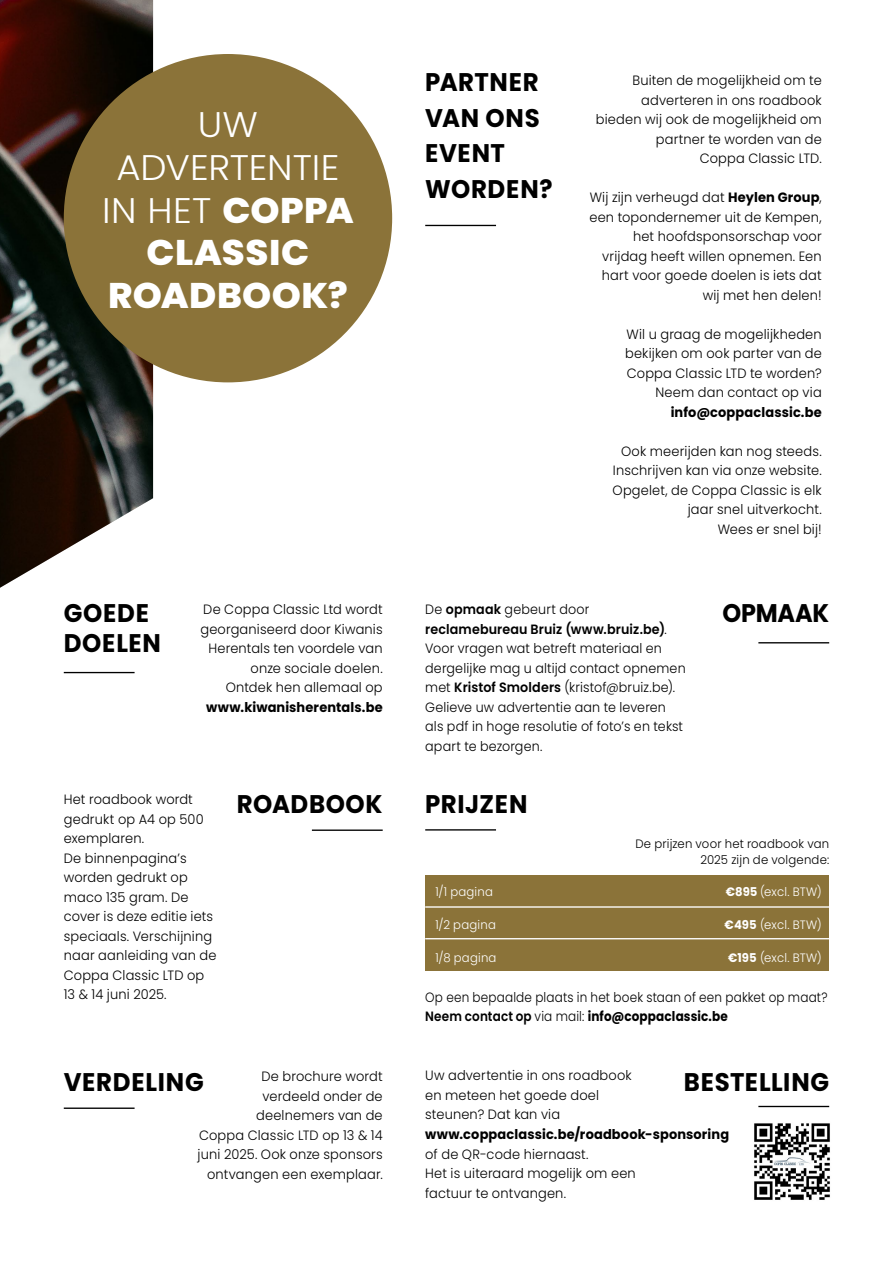
<style>
.page{position:relative;width:893px;height:1263px;background:#fff}
.page>*{position:absolute;margin:0;border:0;box-sizing:border-box;transform-origin:0 0}
.t1{font:800 35.55px/42.8px "Poppins";letter-spacing:.01em;color:#fff;text-align:center;scale:1.04 1}
.t2{font:700 25.5px/36px "Poppins";letter-spacing:.025em;color:#000;scale:.96 1}
.t3{font:700 25.5px "Poppins";letter-spacing:.025em;color:#000;scale:.94 1}
.t4{font:300 13.5px/19.5px "Poppins";letter-spacing:.015em;color:#000;text-align:right;scale:.96 1}
.t5{font:300 13.5px/19.5px "Poppins";letter-spacing:.015em;color:#000;scale:.94 1}
.t6{font:300 13.5px/19.5px "Poppins";letter-spacing:.015em;color:#000;scale:.89 1}
.t7{font:700 13.5px "Poppins";letter-spacing:.01em;color:#000;scale:.96 1}
.t8{font:300 12.15px "Poppins";letter-spacing:.015em;color:#fff;scale:.96 1}
.t9{font:300 12.15px/16.2px "Poppins";letter-spacing:.015em;color:#000;text-align:right;scale:.96 1}
.s1{font-weight:300}
.s2{font-weight:700}
.s3{font-weight:600}
</style>
<div class="page">
<img style="left:0;top:0;width:153px;height:588px">
<div style="left:64px;top:54px;width:328px;height:328px;background:#8b7339;border-radius:50%"></div>
<hr style="left:64px;top:672px;width:71px;height:1px;background:#000">
<hr style="left:758px;top:642px;width:71px;height:1px;background:#000">
<hr style="left:64px;top:1107px;width:71px;height:2px;background:#000">
<hr style="left:312px;top:829px;width:71px;height:2px;background:#000">
<hr style="left:758px;top:1106px;width:71px;height:1px;background:#000">
<div style="left:425px;top:875px;width:404px;height:95px;background:#8b7339"></div>
<hr style="left:425px;top:829px;width:71px;height:1px;background:#000">
<hr style="left:425px;top:938px;width:404px;height:1px;background:#fff">
<hr style="left:425px;top:906px;width:404px;height:2px;background:#fff">
<hr style="left:425px;top:225px;width:71px;height:1px;background:#000">
<img style="left:754px;top:1123px;width:76px;height:77px">
<h1 class="t1" style="left:102px;top:103px;width:244px"><span class="s1">UW<br>ADVERTENTIE<br>IN HET</span> COPPA<br>CLASSIC<br>ROADBOOK?</h1>
<h2 class="t2" style="left:64px;top:598px;width:103px;line-height:30px">GOEDE<br>DOELEN</h2>
<p class="t4" style="left:200px;top:600px;width:191px">De Coppa Classic Ltd wordt georganiseerd door Kiwanis<br>Herentals ten voordele van onze sociale doelen.<br>Ontdek hen allemaal op</p>
<p class="t7" style="left:206px;top:699px;width:185px">www.kiwanisherentals.be</p>
<p class="t4" style="left:64px;top:790px;width:136px">Het roadbook wordt</p>
<h2 class="t2" style="left:237px;top:786px;width:153px">ROADBOOK</h2>
<p class="t4" style="left:64px;top:809px;width:160px;text-align:left">gedrukt op A4 op 500 exemplaren.<br>De binnenpagina’s worden gedrukt op maco 135 gram. De cover is deze editie iets speciaals. Verschijning naar aanleiding van de<br>Coppa Classic LTD op<br>13 &amp; 14 juni 2025.</p>
<p class="t4" style="left:198px;top:1067px;width:194px">De brochure wordt<br>verdeeld onder de deelnemers van de<br>Coppa Classic LTD op 13 &amp; 14 juni 2025. Ook onze sponsors ontvangen een exemplaar.</p>
<h2 class="t2" style="left:64px;top:1064px;width:147px">VERDELING</h2>
<h2 class="t2" style="left:425px;top:64px;width:134px">PARTNER<br>VAN ONS<br>EVENT<br>WORDEN?</h2>
<p class="t4" style="left:596px;top:71px;width:237px">Buiten de mogelijkheid om te adverteren in ons roadbook bieden wij ook de mogelijkheid om partner te worden van de<br>Coppa Classic LTD.</p>
<p class="t4" style="left:589px;top:188px;width:244px">Wij zijn verheugd dat <span class="s2">Heylen Group</span>, een topondernemer uit de Kempen, het hoofdsponsorschap voor vrijdag heeft willen opnemen. Een hart voor goede doelen is iets dat wij met hen delen!</p>
<p class="t4" style="left:625px;top:324px;width:206px">Wil u graag de mogelijkheden bekijken om ook parter van de<br>Coppa Classic LTD te worden?<br>Neem dan contact op via</p>
<p class="t7" style="left:671px;top:404px;width:159px">info@coppaclassic.be</p>
<p class="t4" style="left:613px;top:441px;width:219px">Ook meerijden kan nog steeds.<br>Inschrijven kan via onze website.<br>Opgelet, de Coppa Classic is elk jaar snel uitverkocht.<br>Wees er snel bij!</p>
<p class="t5" style="left:425px;top:600px;width:176px">De <span class="s3">opmaak</span> gebeurt door</p>
<h2 class="t3" style="left:722px;top:598px;width:115px">OPMAAK</h2>
<p class="t5" style="left:425px;top:619px;width:279px"><span class="s3">reclamebureau Bruiz (www.bruiz.be)</span>.<br>Voor vragen wat betreft materiaal en dergelijke mag u altijd contact opnemen met <span class="s3">Kristof Smolders</span> (kristof@bruiz.be).<br>Gelieve uw advertentie aan te leveren als pdf in hoge resolutie of foto’s en tekst apart te bezorgen.</p>
<h2 class="t2" style="left:425px;top:787px;width:108px">PRIJZEN</h2>
<p class="t9" style="left:635px;top:835px;width:203px">De prijzen voor het roadbook van<br>2025 zijn de volgende:</p>
<p class="t8" style="left:435px;top:884px;width:61px">1/1 pagina</p>
<p class="t8" style="left:726px;top:884px;width:102px"><span class="s2">€895</span> (excl. BTW)</p>
<p class="t8" style="left:435px;top:917px;width:64px">1/2 pagina</p>
<p class="t8" style="left:725px;top:917px;width:103px"><span class="s2">€495</span> (excl. BTW)</p>
<p class="t8" style="left:435px;top:950px;width:65px">1/8 pagina</p>
<p class="t8" style="left:728px;top:950px;width:99px"><span class="s2">€195</span> (excl. BTW)</p>
<p class="t6" style="left:425px;top:987px;width:454px">Op een bepaalde plaats in het boek staan of een pakket op maat?<br><span class="s3">Neem contact op</span> via mail: <span class="s2">info@coppaclassic.be</span></p>
<p class="t4" style="left:425px;top:1066px;width:217px;text-align:left">Uw advertentie in ons roadbook en meteen het goede doel steunen? Dat kan via</p>
<p class="t7" style="left:425px;top:1126px;width:318px">www.coppaclassic.be/roadbook-sponsoring</p>
<p class="t4" style="left:425px;top:1144px;width:221px;text-align:left">of de QR-code hiernaast.<br>Het is uiteraard mogelijk om een factuur te ontvangen.</p>
<h2 class="t2" style="left:684px;top:1064px;width:153px">BESTELLING</h2>
</div>
